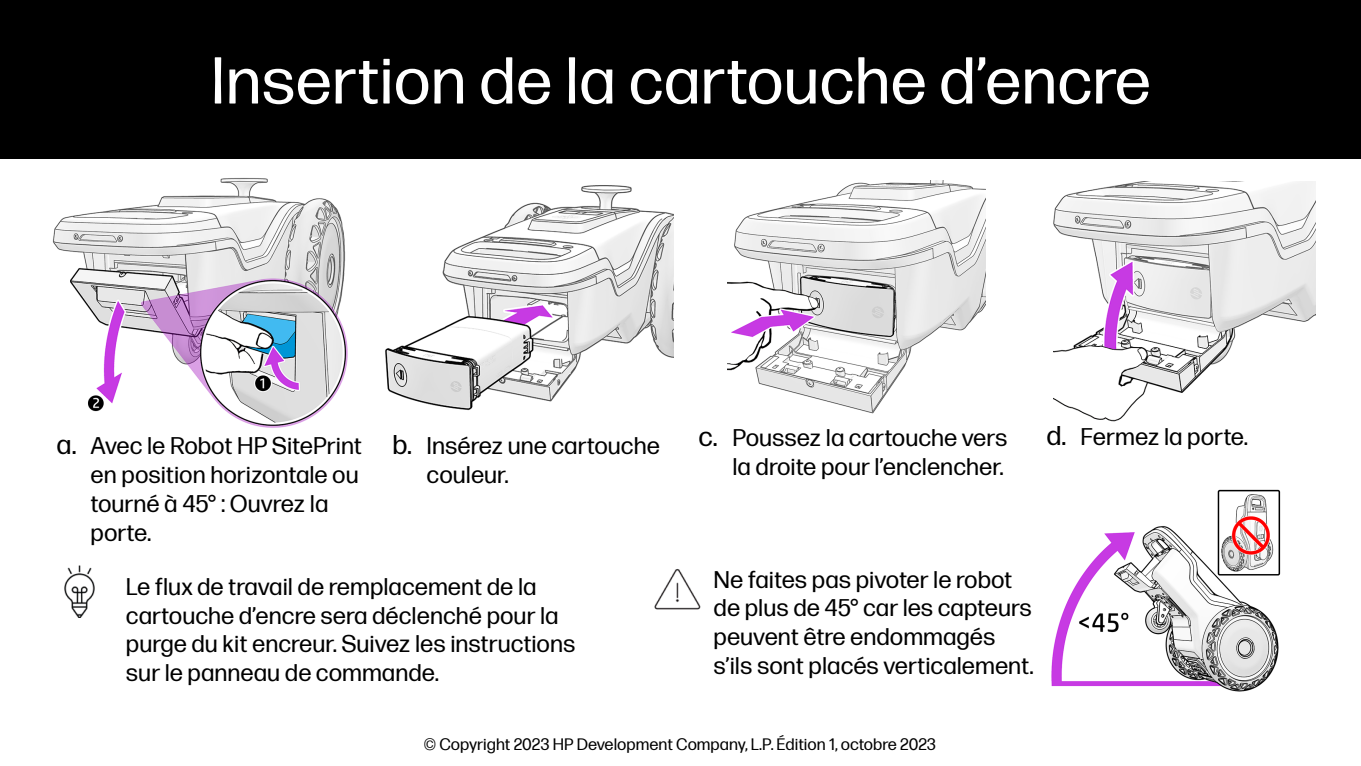
<style>
.page{position:relative;width:1361px;height:766px;background:#fff}
.page>*{position:absolute;margin:0;border:0;box-sizing:border-box;transform-origin:0 0}
.t1{font:66px "Forma DJR Micro";color:#fff}
.t2{font:24px/28.8px "Forma DJR Micro";color:#000}
.t3{font:16.5px "Forma DJR Micro";color:#000}
.s1{font-size:27px}
</style>
<div class="page">
<img style="left:1051px;top:489px;width:230px;height:203px">
<img style="left:52px;top:177px;width:296px;height:251px">
<img style="left:385px;top:185px;width:289px;height:226px">
<img style="left:728px;top:180px;width:257px;height:234px">
<img style="left:1053px;top:182px;width:262px;height:239px">
<img style="left:654px;top:569px;width:47px;height:41px">
<img style="left:64px;top:565px;width:31px;height:52px">
<div style="left:0;top:0;width:1361px;height:159px;background:#000"></div>
<p class="t1" style="left:210px;top:33px;width:942px">Insertion de la cartouche d’encre</p>
<p class="t2" style="left:91px;top:430px;width:273px;text-indent:-34px"><span class="s1">a.</span> Avec le Robot HP SitePrint en position horizontale ou tourné à 45° : Ouvrez la porte.</p>
<p class="t2" style="left:426px;top:430px;width:235px;text-indent:-34px"><span class="s1">b.</span> Insérez une cartouche couleur.</p>
<p class="t2" style="left:698px;top:421px;width:310px;text-align:right"><span class="s1">c.</span> Poussez la cartouche vers la droite pour l’enclencher.</p>
<p class="t2" style="left:1046px;top:420px;width:203px"><span class="s1">d.</span> Fermez la porte.</p>
<p class="t2" style="left:126px;top:570px;width:451px">Le flux de travail de remplacement de la cartouche d’encre sera déclenché pour la purge du kit encreur. Suivez les instructions sur le panneau de commande.</p>
<p class="t2" style="left:713px;top:563px;width:320px">Ne faites pas pivoter le robot de plus de 45° car les capteurs peuvent être endommagés</p>
<p class="t2" style="left:713px;top:649px;width:322px">s’ils sont placés verticalement.</p>
<p class="t3" style="left:424px;top:732px;width:513px">© Copyright 2023 HP Development Company, L.P. Édition 1, octobre 2023</p>
</div>
